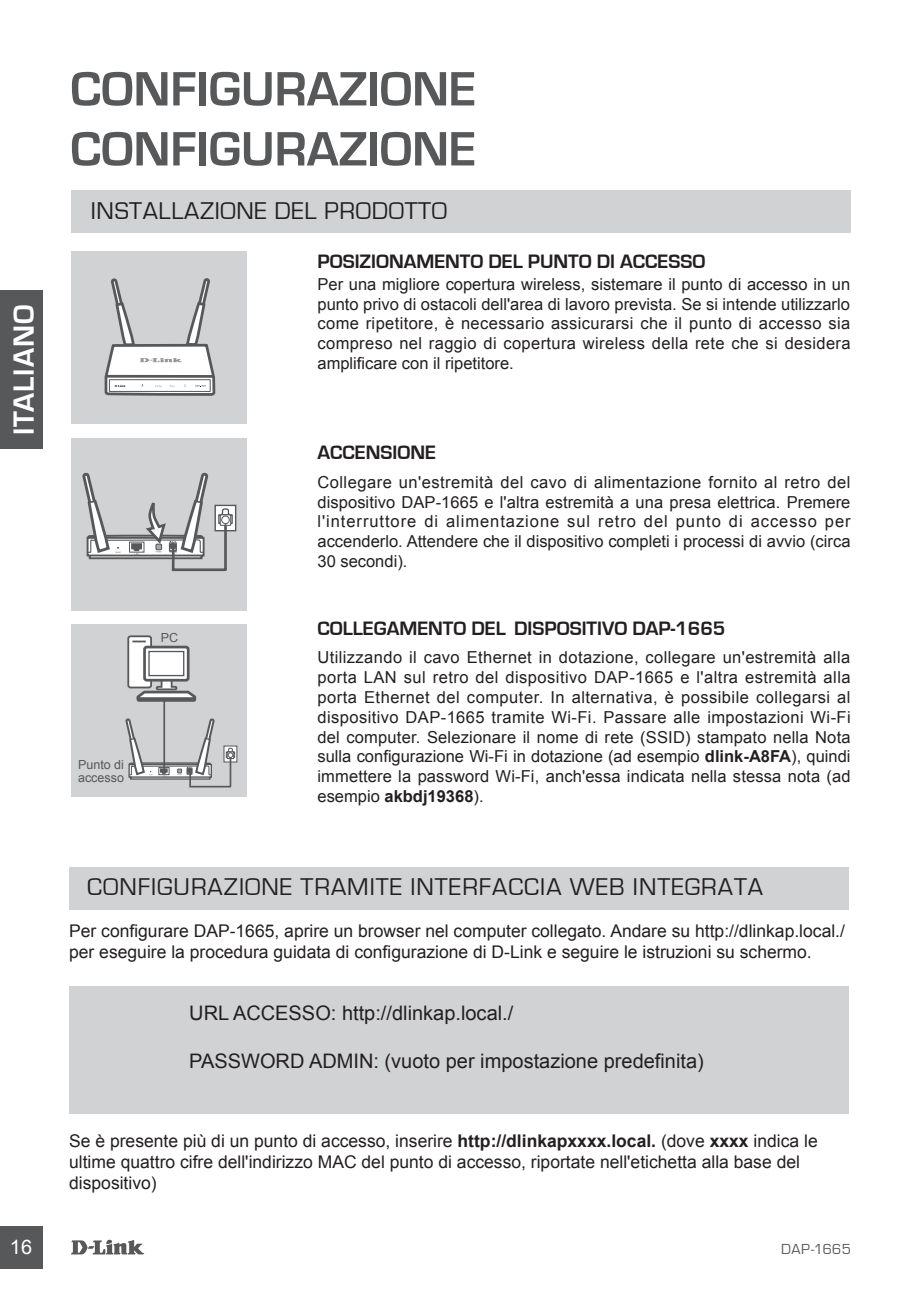
<style>
.page{position:relative;width:922px;height:1297px;background:#fff}
.page>*{position:absolute;margin:0;border:0;box-sizing:border-box;transform-origin:0 0}
.t1{font:700 50px/60px "Eurostile";color:#57585a}
.t2{font:700 30px "Eurostile";letter-spacing:.035em;color:#fff}
.t3{font:25px "Eurostile";letter-spacing:.04em;color:#231f20}
.t4{font:20px "Arial";color:#231f20}
.t5{font:700 20px "Eurostile";color:#231f20}
.t6{font:20px "Arial";color:#fff}
.t7{font:17.5px/21px "Arial";color:#231f20}
.t8{font:16.5px/19.8px "Arial";letter-spacing:.005em;color:#231f20;text-align:justify}
.t9{font:15px "Eurostile";letter-spacing:.03em;color:#57585a}
.t10{font:12.5px/12.5px "Arial";color:#57585a}
.s1{font-weight:700}
</style>
<div class="page">
<svg style="left:71px;top:1239px;width:73px;height:15px"></svg>
<div style="left:0;top:1226px;width:43px;height:43px;background:#57585a"></div>
<div style="left:0;top:290px;width:43px;height:159px;background:#57585a"></div>
<div style="left:71px;top:438px;width:175px;height:172px;background:#d1d2d4"></div>
<div style="left:71px;top:190px;width:779px;height:43px;background:#d1d2d4"></div>
<div style="left:71px;top:624px;width:175px;height:172px;background:#d1d2d4"></div>
<div style="left:71px;top:252px;width:175px;height:172px;background:#d1d2d4"></div>
<svg style="left:127px;top:635px;width:70px;height:68px"></svg>
<svg style="left:235px;top:746px;width:2px;height:16px"></svg>
<svg style="left:104px;top:278px;width:112px;height:118px"></svg>
<div style="left:214px;top:505px;width:22px;height:26px;background:#fff;border:1px solid #57585a"></div>
<svg style="left:82px;top:472px;width:151px;height:100px"></svg>
<svg style="left:125px;top:717px;width:110px;height:71px"></svg>
<hr style="left:163px;top:701px;width:2px;height:68px;background:#57585a">
<div style="left:69px;top:867px;width:779px;height:43px;background:#d1d2d4"></div>
<div style="left:69px;top:986px;width:779px;height:127px;background:#d1d2d4"></div>
<h2 class="t2" style="left:7px;top:435px;width:132px;rotate:-90deg">ITALIANO</h2>
<h1 class="t1" style="left:70px;top:60px;width:407px">CONFIGURAZIONE<br>CONFIGURAZIONE</h1>
<h3 class="t3" style="left:91px;top:198px;width:14px">INST</h3>
<h3 class="t3" style="left:143px;top:198px;width:86px">ALLAZIONE</h3>
<h3 class="t3" style="left:274px;top:198px;width:130px">DEL PRODOTTO</h3>
<p class="t5" style="left:317px;top:251px;width:389px">POSIZIONAMENTO DEL PUNTO DI ACCESSO</p>
<p class="t8" style="left:317px;top:274px;width:534px">Per una migliore copertura wireless, sistemare il punto di accesso in un punto privo di ostacoli dell'area di lavoro prevista. Se si intende utilizzarlo come ripetitore, è necessario assicurarsi che il punto di accesso sia compreso nel raggio di copertura wireless della rete che si desidera amplificare con il ripetitore.</p>
<p class="t10" style="left:161px;top:631px;width:19px">PC</p>
<p class="t10" style="left:78px;top:759px;width:47px">Punto di accesso</p>
<p class="t5" style="left:317px;top:442px;width:120px">ACCENSIONE</p>
<p class="t8" style="left:317px;top:472px;width:534px">Collegare un'estremità del cavo di alimentazione fornito al retro del dispositivo DAP-1665 e l'altra estremità a una presa elettrica. Premere l'interruttore di alimentazione sul retro del punto di accesso per accenderlo. Attendere che il dispositivo completi i processi di avvio (circa 30 secondi).</p>
<p class="t5" style="left:317px;top:617px;width:409px">COLLEGAMENTO DEL DISPOSITIVO DAP-1665</p>
<p class="t8" style="left:317px;top:648px;width:534px">Utilizzando il cavo Ethernet in dotazione, collegare un'estremità alla porta LAN sul retro del dispositivo DAP-1665 e l'altra estremità alla porta Ethernet del computer. In alternativa, è possibile collegarsi al dispositivo DAP-1665 tramite Wi-Fi. Passare alle impostazioni Wi-Fi del computer. Selezionare il nome di rete (SSID) stampato nella Nota sulla configurazione Wi-Fi in dotazione (ad esempio <span class="s1">dlink-A8FA</span>), quindi immettere la password Wi-Fi, anch'essa indicata nella stessa nota (ad esempio <span class="s1">akbdj19368</span>).</p>
<h3 class="t3" style="left:87px;top:874px;width:166px">CON FIGURAZIONE</h3>
<h3 class="t3" style="left:300px;top:874px;width:124px">TRAMITE INTER</h3>
<h3 class="t3" style="left:479px;top:874px;width:167px">FACCIA WEB INTE</h3>
<h3 class="t3" style="left:684px;top:874px;width:80px">GRATA</h3>
<p class="t7" style="left:69px;top:920px;width:777px">Per configurare DAP-1665, aprire un browser nel computer collegato. Andare su http://dlinkap.local./ per eseguire la procedura guidata di configurazione di D-Link e seguire le istruzioni su schermo.</p>
<p class="t4" style="left:189px;top:1000px;width:325px">URL ACCESSO: http://dlinkap.local./</p>
<p class="t4" style="left:189px;top:1048px;width:516px">PASSWORD ADMIN: (vuoto per impostazione predefinita)</p>
<p class="t7" style="left:69px;top:1131px;width:750px">Se è presente più di un punto di accesso, inserire <span class="s1">http://dlinkapxxxx.local.</span> (dove <span class="s1">xxxx</span> indica le ultime quattro cifre dell'indirizzo MAC del punto di accesso, riportate nell'etichetta alla base del dispositivo)</p>
<p class="t6" style="left:10px;top:1234px;width:24px">16</p>
<p class="t9" style="left:780px;top:1241px;width:71px">DAP-1665</p>
</div>
